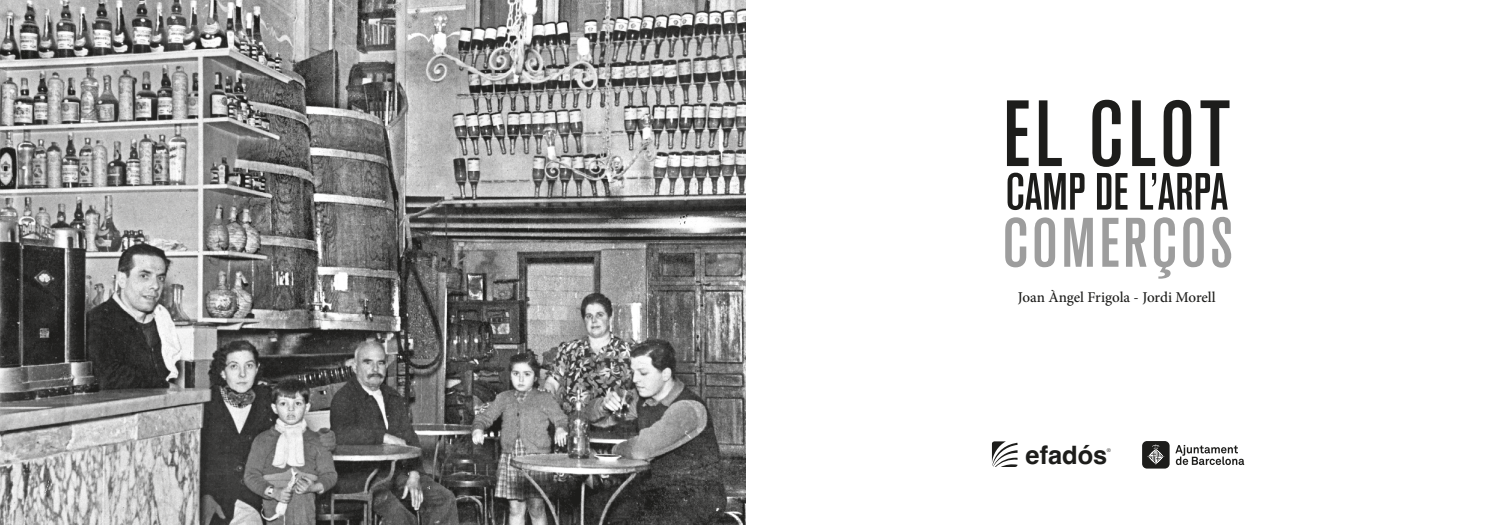
<style>
.page{position:relative;width:1489px;height:525px;background:#fff}
.page>*{position:absolute;margin:0;border:0;box-sizing:border-box;transform-origin:0 0}
.t1{font:92.88px "Akzidenz Grotesk BQ Md Cnd Alt";letter-spacing:.05em;color:#1d1d1b}
.t2{font:500 condensed 69.25px "Akzidenz Grotesk BQ";letter-spacing:.05em;color:#9d9d9d}
.t3{font:51.75px "Akzidenz Grotesk BQ Md Cnd Alt";color:#1d1d1b}
.t4{font:700 25.38px "Helvetica";color:#1d1d1b}
.t5{font:500 15px "Minion Pro";letter-spacing:-.005em;color:#1d1d1b}
.t6{font:300 5.12px "Helvetica Neue";color:#1d1d1b}
</style>
<div class="page">
<img style="left:0;top:0;width:745px;height:524px">
<svg style="left:991px;top:441px;width:26px;height:25px"></svg>
<svg style="left:1175px;top:445px;width:69px;height:20px"></svg>
<div style="left:1141px;top:441px;width:28px;height:27px;background:#1d1d1b;border-radius:5px"></div>
<svg style="left:1147px;top:444px;width:17px;height:20px"></svg>
<h1 class="t1" style="left:1003px;top:81px;width:229px">EL CLOT</h1>
<h3 class="t3" style="left:1005px;top:162px;width:224px">CAMP DE L’ARPA</h3>
<h2 class="t2" style="left:1002px;top:203px;width:232px">COMERÇOS</h2>
<p class="t5" style="left:1017px;top:287px;width:199px">Joan Àngel Frigola - Jordi Morell</p>
<h3 class="t4" style="left:1025px;top:439px;width:83px">efadós</h3>
<p class="t6" style="left:1106px;top:445px;width:6px">®</p>
</div>
